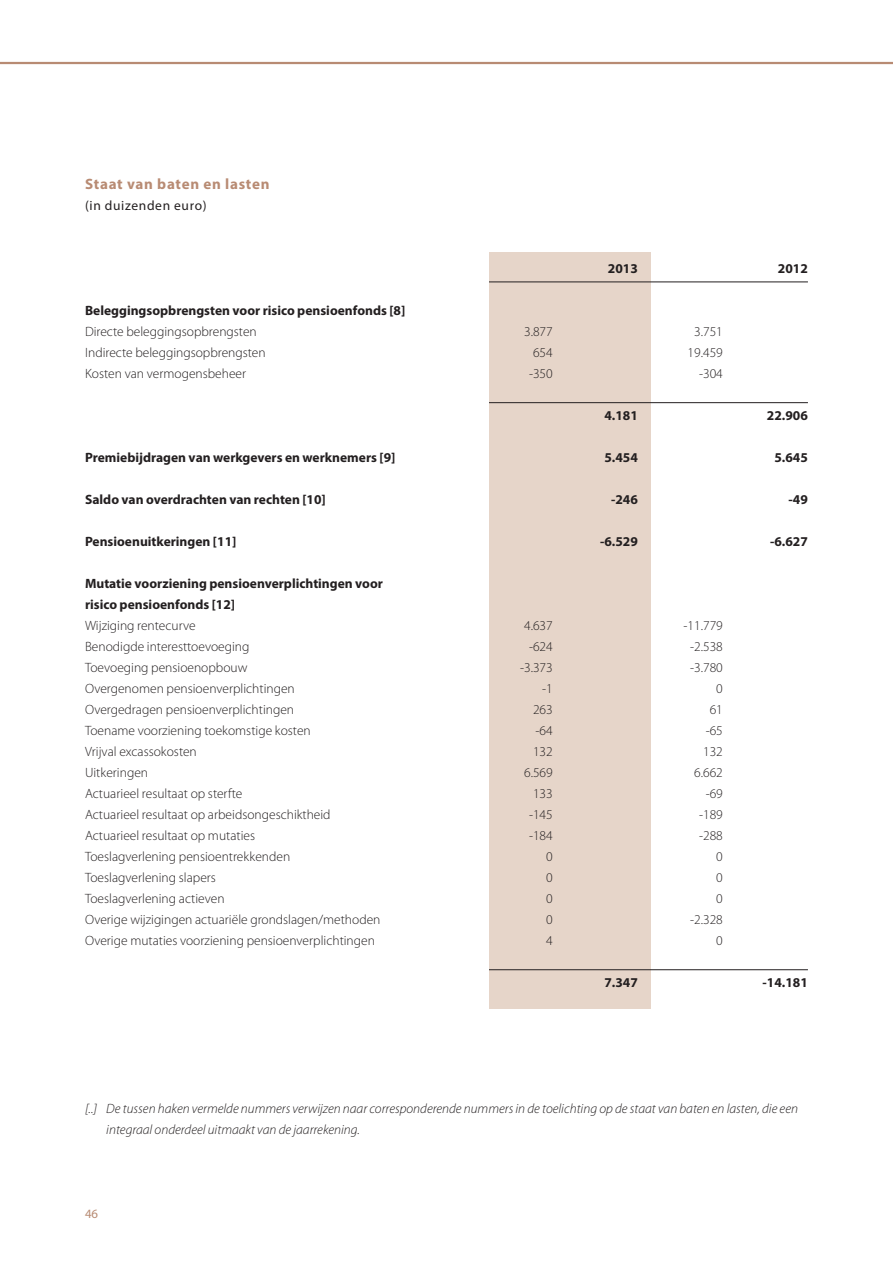
<style>
.page{position:relative;width:893px;height:1263px;background:#fff}
.page>*{position:absolute;margin:0;border:0;box-sizing:border-box;transform-origin:0 0}
.t1{font:700 15px "Myriad Pro";letter-spacing:.05em;color:#b88b73}
.t2{font:300 13.5px "Myriad Pro";color:#231f20}
.t3{font:700 13.5px/21px "Myriad Pro";color:#231f20}
.t4{font:italic 300 13.5px/21px "Myriad Pro";color:#231f20}
.t5{font:13.5px "Myriad Pro";letter-spacing:.05em;color:#231f20}
.t6{font:12.75px "Myriad Pro";color:#b88b73}
</style>
<div class="page">
<hr style="left:0;top:62px;width:893px;height:2px;background:#b88b73">
<div style="left:489px;top:252px;width:162px;height:756px;background:#e6d5c9"></div>
<hr style="left:489px;top:282px;width:319px;height:1px;background:#231f20">
<hr style="left:489px;top:402px;width:319px;height:1px;background:#231f20">
<hr style="left:489px;top:969px;width:319px;height:1px;background:#231f20">
<p class="t1" style="left:85px;top:174px;width:186px">Staat van baten en lasten</p>
<p class="t5" style="left:85px;top:197px;width:123px">(in duizenden euro)</p>
<p class="t3" style="left:608px;top:258px;width:31px">2013</p>
<p class="t3" style="left:778px;top:258px;width:31px">2012</p>
<p class="t3" style="left:85px;top:300px;width:322px">Beleggingsopbrengsten voor risico pensioenfonds [8]</p>
<p class="t2" style="left:85px;top:323px;width:173px">Directe beleggingsopbrengsten</p>
<p class="t2" style="left:524px;top:323px;width:30px">3.877</p>
<p class="t2" style="left:694px;top:323px;width:30px">3.751</p>
<p class="t2" style="left:85px;top:344px;width:182px">Indirecte beleggingsopbrengsten</p>
<p class="t2" style="left:533px;top:344px;width:21px">654</p>
<p class="t2" style="left:688px;top:344px;width:37px">19.459</p>
<p class="t2" style="left:85px;top:365px;width:163px">Kosten van vermogensbeheer</p>
<p class="t2" style="left:529px;top:365px;width:25px">-350</p>
<p class="t2" style="left:699px;top:365px;width:25px">-304</p>
<p class="t3" style="left:604px;top:405px;width:35px">4.181</p>
<p class="t3" style="left:767px;top:405px;width:42px">22.906</p>
<p class="t3" style="left:85px;top:447px;width:312px">Premiebijdragen van werkgevers en werknemers [9]</p>
<p class="t3" style="left:604px;top:447px;width:35px">5.454</p>
<p class="t3" style="left:774px;top:447px;width:35px">5.645</p>
<p class="t3" style="left:85px;top:489px;width:242px">Saldo van overdrachten van rechten [10]</p>
<p class="t3" style="left:611px;top:489px;width:28px">-246</p>
<p class="t3" style="left:789px;top:489px;width:21px">-49</p>
<p class="t3" style="left:85px;top:531px;width:153px">Pensioenuitkeringen [11]</p>
<p class="t3" style="left:600px;top:531px;width:39px">-6.529</p>
<p class="t3" style="left:770px;top:531px;width:39px">-6.627</p>
<p class="t3" style="left:85px;top:573px;width:299px">Mutatie voorziening pensioenverplichtingen voor risico pensioenfonds [12]</p>
<p class="t2" style="left:85px;top:617px;width:112px">Wijziging rentecurve</p>
<p class="t2" style="left:524px;top:617px;width:30px">4.637</p>
<p class="t2" style="left:684px;top:617px;width:41px">-11.779</p>
<p class="t2" style="left:85px;top:638px;width:166px">Benodigde interesttoevoeging</p>
<p class="t2" style="left:529px;top:638px;width:25px">-624</p>
<p class="t2" style="left:690px;top:638px;width:34px">-2.538</p>
<p class="t2" style="left:85px;top:659px;width:164px">Toevoeging pensioenopbouw</p>
<p class="t2" style="left:520px;top:659px;width:34px">-3.373</p>
<p class="t2" style="left:690px;top:659px;width:34px">-3.780</p>
<p class="t2" style="left:85px;top:680px;width:211px">Overgenomen pensioenverplichtingen</p>
<p class="t2" style="left:542px;top:680px;width:12px">-1</p>
<p class="t2" style="left:716px;top:680px;width:8px">0</p>
<p class="t2" style="left:85px;top:701px;width:211px">Overgedragen pensioenverplichtingen</p>
<p class="t2" style="left:533px;top:701px;width:21px">263</p>
<p class="t2" style="left:710px;top:701px;width:15px">61</p>
<p class="t2" style="left:85px;top:722px;width:227px">Toename voorziening toekomstige kosten</p>
<p class="t2" style="left:536px;top:722px;width:19px">-64</p>
<p class="t2" style="left:706px;top:722px;width:19px">-65</p>
<p class="t2" style="left:85px;top:743px;width:113px">Vrijval excassokosten</p>
<p class="t2" style="left:533px;top:743px;width:21px">132</p>
<p class="t2" style="left:703px;top:743px;width:21px">132</p>
<p class="t2" style="left:85px;top:764px;width:65px">Uitkeringen</p>
<p class="t2" style="left:524px;top:764px;width:30px">6.569</p>
<p class="t2" style="left:694px;top:764px;width:30px">6.662</p>
<p class="t2" style="left:85px;top:785px;width:159px">Actuarieel resultaat op sterfte</p>
<p class="t2" style="left:533px;top:785px;width:21px">133</p>
<p class="t2" style="left:706px;top:785px;width:19px">-69</p>
<p class="t2" style="left:85px;top:806px;width:247px">Actuarieel resultaat op arbeidsongeschiktheid</p>
<p class="t2" style="left:529px;top:806px;width:25px">-145</p>
<p class="t2" style="left:699px;top:806px;width:25px">-189</p>
<p class="t2" style="left:85px;top:827px;width:172px">Actuarieel resultaat op mutaties</p>
<p class="t2" style="left:529px;top:827px;width:25px">-184</p>
<p class="t2" style="left:699px;top:827px;width:25px">-288</p>
<p class="t2" style="left:85px;top:848px;width:207px">Toeslagverlening pensioentrekkenden</p>
<p class="t2" style="left:546px;top:848px;width:8px">0</p>
<p class="t2" style="left:716px;top:848px;width:8px">0</p>
<p class="t2" style="left:85px;top:869px;width:132px">Toeslagverlening slapers</p>
<p class="t2" style="left:546px;top:869px;width:8px">0</p>
<p class="t2" style="left:716px;top:869px;width:8px">0</p>
<p class="t2" style="left:85px;top:890px;width:141px">Toeslagverlening actieven</p>
<p class="t2" style="left:546px;top:890px;width:8px">0</p>
<p class="t2" style="left:716px;top:890px;width:8px">0</p>
<p class="t2" style="left:85px;top:911px;width:297px">Overige wijzigingen actuariële grondslagen/methoden</p>
<p class="t2" style="left:546px;top:911px;width:8px">0</p>
<p class="t2" style="left:690px;top:911px;width:34px">-2.328</p>
<p class="t2" style="left:85px;top:932px;width:291px">Overige mutaties voorziening pensioenverplichtingen</p>
<p class="t2" style="left:546px;top:932px;width:8px">4</p>
<p class="t2" style="left:716px;top:932px;width:8px">0</p>
<p class="t3" style="left:604px;top:972px;width:35px">7.347</p>
<p class="t3" style="left:763px;top:972px;width:47px">-14.181</p>
<p class="t4" style="left:106px;top:1098px;width:693px;text-indent:-21px">[..] De tussen haken vermelde nummers verwijzen naar corresponderende nummers in de toelichting op de staat van baten en lasten, die een integraal onderdeel uitmaakt van de jaarrekening.</p>
<p class="t6" style="left:85px;top:1206px;width:15px">46</p>
</div>
